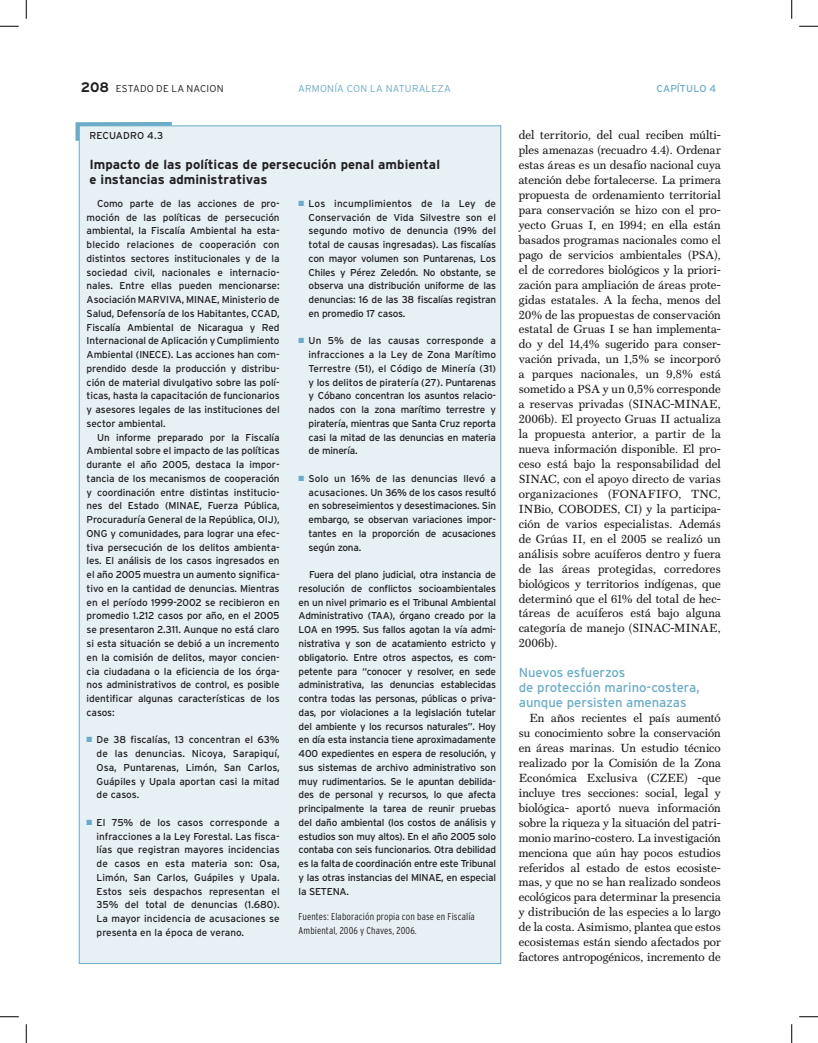
<style>
.page{position:relative;width:818px;height:1043px;background:#fff}
.page>*{position:absolute;margin:0;border:0;box-sizing:border-box;transform-origin:0 0}
.t1{font:700 13.12px/15px "Interstate";color:#231f20}
.t2{font:13.12px/15px "Interstate";letter-spacing:-.01em;color:#6aacc8}
.t3{font:11.88px/14.9px "Scotch Text";letter-spacing:.005em;color:#231f20;text-align:justify}
.t4{font:10px/13.8px "Interstate";letter-spacing:-.025em;color:#231f20;text-align:justify}
.t5{font:300 condensed 10px/13.8px "Interstate";letter-spacing:.01em;color:#231f20}
.t6{font:300 10px "Interstate";letter-spacing:.02em;color:#6aacc8}
.t7{font:300 10px "Interstate";letter-spacing:.015em;color:#231f20}
.t8{font:10px "Interstate";letter-spacing:.01em;color:#231f20}
.t9{font:10px "Interstate";letter-spacing:.01em;color:#6aacc8}
.s1{font-weight:700;font-size:13.75px}
.s2{color:#6aacc8}
</style>
<div class="page">
<div style="left:79px;top:126px;width:422px;height:837px;background:#e6f0f5"></div>
<svg style="left:75px;top:122px;width:101px;height:22px"></svg>
<svg style="left:0;top:25px;width:19px;height:2px"></svg>
<svg style="left:799px;top:25px;width:19px;height:2px"></svg>
<svg style="left:0;top:1016px;width:19px;height:1px"></svg>
<svg style="left:799px;top:1016px;width:19px;height:1px"></svg>
<svg style="left:25px;top:0;width:2px;height:19px"></svg>
<svg style="left:25px;top:1024px;width:2px;height:18px"></svg>
<svg style="left:791px;top:0;width:1px;height:19px"></svg>
<svg style="left:791px;top:1024px;width:1px;height:18px"></svg>
<p class="t7" style="left:81px;top:83px;width:144px"><span class="s1">208</span> ESTADO DE LA NACION</p>
<p class="t6" style="left:298px;top:83px;width:154px">ARMONÍA CON LA NATURALEZA</p>
<p class="t9" style="left:656px;top:83px;width:61px">CAPÍTULO 4</p>
<p class="t3" style="left:519px;top:128px;width:203px">del territorio, del cual reciben múlti&shy;ples amenazas (recuadro 4.4). Ordenar estas áreas es un desafío nacional cuya atención debe fortalecerse. La primera propuesta de ordenamiento territorial para conservación se hizo con el pro&shy;yecto Gruas I, en 1994; en ella están basados programas nacionales como el pago de servicios ambientales (PSA), el de corredores biológicos y la priori&shy;zación para ampliación de áreas prote&shy;gidas estatales. A la fecha, menos del 20% de las propuestas de conservación estatal de Gruas I se han implementa&shy;do y del 14,4% sugerido para conser&shy;vación privada, un 1,5% se incorporó a parques nacionales, un 9,8% está sometido a PSA y un 0,5% corresponde a reservas privadas (SINAC-MINAE, 2006b). El proyecto Gruas II actualiza la propuesta anterior, a partir de la nueva información disponible. El pro&shy;ceso está bajo la responsabilidad del SINAC, con el apoyo directo de varias organizaciones (FONAFIFO, TNC, INBio, COBODES, CI) y la participa&shy;ción de varios especialistas. Además de Grúas II, en el 2005 se realizó un análisis sobre acuíferos dentro y fuera de las áreas protegidas, corredores biológicos y territorios indígenas, que determinó que el 61% del total de hec&shy;táreas de acuíferos está bajo alguna categoría de manejo (SINAC-MINAE, 2006b).</p>
<h1 class="t2" style="left:519px;top:665px;width:182px">Nuevos esfuerzos<br>de protección marino-costera, aunque persisten amenazas</h1>
<p class="t3" style="left:519px;top:710px;width:203px;text-indent:11px">En años recientes el país aumentó su conocimiento sobre la conservación en áreas marinas. Un estudio técnico realizado por la Comisión de la Zona Económica Exclusiva (CZEE) -que incluye tres secciones: social, legal y biológica- aportó nueva información sobre la riqueza y la situación del patri&shy;monio marino-costero. La investigación menciona que aún hay pocos estudios referidos al estado de estos ecosiste&shy;mas, y que no se han realizado sondeos ecológicos para determinar la presencia y distribución de las especies a lo largo de la costa. Asimismo, plantea que estos ecosistemas están siendo afectados por factores antropogénicos, incremento de</p>
<p class="t8" style="left:89px;top:130px;width:75px">RECUADRO 4.3</p>
<h1 class="t1" style="left:89px;top:157px;width:352px">Impacto de las políticas de persecución penal ambiental e instancias administrativas</h1>
<p class="t4" style="left:87px;top:196px;width:194px;text-indent:11px">Como parte de las acciones de pro&shy;moción de las políticas de persecución ambiental, la Fiscalía Ambiental ha esta&shy;blecido relaciones de cooperación con distintos sectores institucionales y de la sociedad civil, nacionales e internacio&shy;nales. Entre ellas pueden mencionarse:<br>Asociación MARVIVA, MINAE, Ministerio de Salud, Defensoría de los Habitantes, CCAD, Fiscalía Ambiental de Nicaragua y Red Internacional de Aplicación y Cumplimiento Ambiental (INECE). Las acciones han com&shy;prendido desde la producción y distribu&shy;ción de material divulgativo sobre las polí&shy;ticas, hasta la capacitación de funcionarios y asesores legales de las instituciones del sector ambiental.</p>
<p class="t4" style="left:87px;top:430px;width:194px;text-indent:11px">Un informe preparado por la Fiscalía Ambiental sobre el impacto de las políticas durante el año 2005, destaca la impor&shy;tancia de los mecanismos de cooperación y coordinación entre distintas institucio&shy;nes del Estado (MINAE, Fuerza Pública, Procuraduría General de la República, OIJ), ONG y comunidades, para lograr una efec&shy;tiva persecución de los delitos ambienta&shy;les. El análisis de los casos ingresados en el año 2005 muestra un aumento significa&shy;tivo en la cantidad de denuncias. Mientras en el período 1999-2002 se recibieron en promedio 1.212 casos por año, en el 2005 se presentaron 2.311. Aunque no está claro si esta situación se debió a un incremento en la comisión de delitos, mayor concien&shy;cia ciudadana o la eficiencia de los órga&shy;nos administrativos de control, es posible identificar algunas características de los casos:</p>
<p class="t4" style="left:97px;top:732px;width:185px;text-indent:-10px"><span class="s2">■</span> De 38 fiscalías, 13 concentran el 63% de las denuncias. Nicoya, Sarapiquí, Osa, Puntarenas, Limón, San Carlos, Guápiles y Upala aportan casi la mitad de casos.</p>
<p class="t4" style="left:97px;top:815px;width:184px;text-indent:-10px"><span class="s2">■</span> El 75% de los casos corresponde a infracciones a la Ley Forestal. Las fisca&shy;lías que registran mayores incidencias de casos en esta materia son: Osa, Limón, San Carlos, Guápiles y Upala.<br>Estos seis despachos representan el 35% del total de denuncias (1.680).<br>La mayor incidencia de acusaciones se presenta en la época de verano.</p>
<p class="t4" style="left:308px;top:196px;width:189px;text-indent:-10px"><span class="s2">■</span> Los incumplimientos de la Ley de Conservación de Vida Silvestre son el segundo motivo de denuncia (19% del total de causas ingresadas). Las fiscalías con mayor volumen son Puntarenas, Los Chiles y Pérez Zeledón. No obstante, se observa una distribución uniforme de las denuncias: 16 de las 38 fiscalías registran en promedio 17 casos.</p>
<p class="t4" style="left:308px;top:334px;width:189px;text-indent:-10px"><span class="s2">■</span> Un 5% de las causas corresponde a infracciones a la Ley de Zona Marítimo Terrestre (51), el Código de Minería (31) y los delitos de piratería (27). Puntarenas y Cóbano concentran los asuntos relacio&shy;nados con la zona marítimo terrestre y piratería, mientras que Santa Cruz reporta casi la mitad de las denuncias en materia de minería.</p>
<p class="t4" style="left:308px;top:471px;width:189px;text-indent:-10px"><span class="s2">■</span> Solo un 16% de las denuncias llevó a acusaciones. Un 36% de los casos resultó en sobreseimientos y desestimaciones. Sin embargo, se observan variaciones impor&shy;tantes en la proporción de acusaciones según zona.</p>
<p class="t4" style="left:298px;top:567px;width:199px;text-indent:11px">Fuera del plano judicial, otra instancia de resolución de conflictos socioambientales en un nivel primario es el Tribunal Ambiental Administrativo (TAA), órgano creado por la LOA en 1995. Sus fallos agotan la vía admi&shy;nistrativa y son de acatamiento estricto y obligatorio. Entre otros aspectos, es com&shy;petente para “conocer y resolver, en sede administrativa, las denuncias establecidas contra todas las personas, públicas o priva&shy;das, por violaciones a la legislación tutelar del ambiente y los recursos naturales”. Hoy en día esta instancia tiene aproximadamente 400 expedientes en espera de resolución, y sus sistemas de archivo administrativo son muy rudimentarios. Se le apuntan debilida&shy;des de personal y recursos, lo que afecta principalmente la tarea de reunir pruebas del daño ambiental (los costos de análisis y estudios son muy altos). En el año 2005 solo contaba con seis funcionarios. Otra debilidad es la falta de coordinación entre este Tribunal y las otras instancias del MINAE, en especial la SETENA.</p>
<p class="t5" style="left:298px;top:909px;width:177px">Fuentes: Elaboración propia con base en Fiscalía<br>Ambiental, 2006 y Chaves, 2006.</p>
</div>
